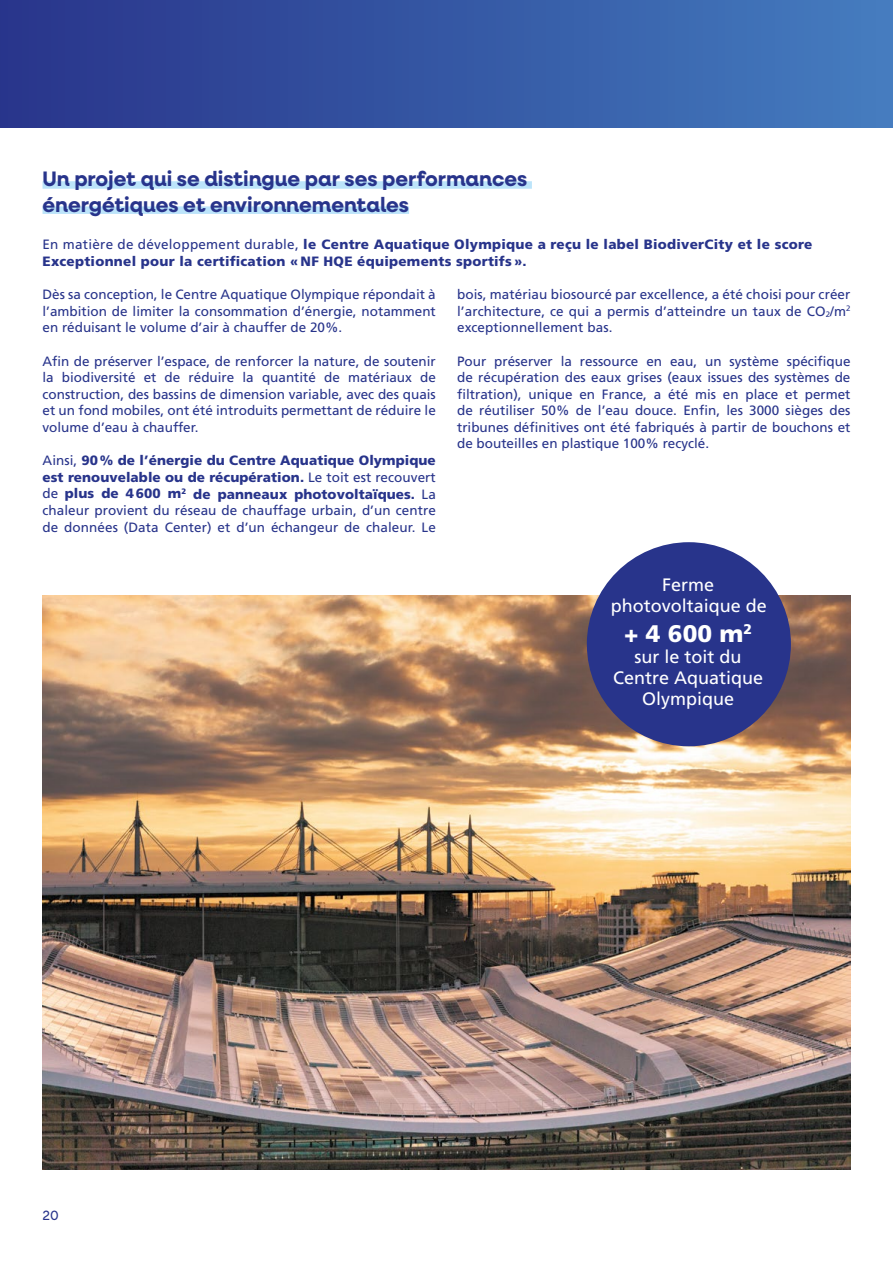
<style>
.page{position:relative;width:893px;height:1263px;background:#fff}
.page>*{position:absolute;margin:0;border:0;box-sizing:border-box;transform-origin:0 0}
.t1{font:900 24px "Frutiger LT Pro";color:#fff}
.t2{font:700 21px/25.2px "Neulis Neue";color:#28348b}
.t3{font:18px/21px "Frutiger LT Pro";color:#fff;text-align:center}
.t4{font:13.5px/16.5px "Frutiger LT Pro";color:#28348b;text-align:justify}
.t5{font:900 13.5px/16.5px "Frutiger LT Pro";letter-spacing:.02em;color:#28348b}
.t6{font:13.5px "Neulis Neue";color:#28348b}
.s1{font-weight:400}
.s2{font-weight:900}
</style>
<div class="page">
<img style="left:43px;top:595px;width:807px;height:574px">
<div style="left:587px;top:542px;width:204px;height:204px;background:#28348b;border-radius:50%"></div>
<div style="left:43px;top:181px;width:489px;height:8px;background:#bce4fa"></div>
<div style="left:43px;top:206px;width:366px;height:8px;background:#bce4fa"></div>
<div style="left:0;top:0;width:893px;height:128px;background:linear-gradient(to right,#28338a,#447cbf)"></div>
<h2 class="t2" style="left:43px;top:166px;width:486px">Un projet qui se distingue par ses performances énergétiques et environnementales</h2>
<p class="t5" style="left:43px;top:236px;width:771px"><span class="s1">En matière de développement durable,</span> le Centre Aquatique Olympique a reçu le label BiodiverCity et le score<br>Exceptionnel pour la certification « NF HQE équipements sportifs ».</p>
<p class="t4" style="left:43px;top:287px;width:395px">Dès sa conception, le Centre Aquatique Olympique répondait à l’ambition de limiter la consommation d’énergie, notamment en réduisant le volume d’air à chauffer de 20%.</p>
<p class="t4" style="left:43px;top:353px;width:395px">Afin de préserver l’espace, de renforcer la nature, de soutenir la biodiversité et de réduire la quantité de matériaux de construction, des bassins de dimension variable, avec des quais et un fond mobiles, ont été introduits permettant de réduire le volume d’eau à chauffer.</p>
<p class="t4" style="left:43px;top:453px;width:395px">Ainsi, <span class="s2">90% de l’énergie du Centre Aquatique Olympique est renouvelable ou de récupération.</span> Le toit est recouvert de <span class="s2">plus de 4600 m</span><sup>2</sup> <span class="s2">de panneaux photovoltaïques.</span> La chaleur provient du réseau de chauffage urbain, d’un centre de données (Data Center) et d’un échangeur de chaleur. Le</p>
<p class="t4" style="left:457px;top:287px;width:395px">bois, matériau biosourcé par excellence, a été choisi pour créer l’architecture, ce qui a permis d’atteindre un taux de CO<sub>2</sub>/m<sup>2 </sup>exceptionnellement bas.</p>
<p class="t4" style="left:457px;top:353px;width:395px">Pour préserver la ressource en eau, un système spécifique de récupération des eaux grises (eaux issues des systèmes de filtration), unique en France, a été mis en place et permet de réutiliser 50% de l’eau douce. Enfin, les 3000 sièges des tribunes définitives ont été fabriqués à partir de bouchons et de bouteilles en plastique 100% recyclé.</p>
<p class="t6" style="left:43px;top:1206px;width:18px">20</p>
<h3 class="t3" style="left:611px;top:574px;width:158px">Ferme photovoltaique de</h3>
<h1 class="t1" style="left:624px;top:619px;width:129px">+ 4 600 m<sup>2</sup></h1>
<h3 class="t3" style="left:613px;top:646px;width:152px">sur le toit du<br>Centre Aquatique<br>Olympique</h3>
</div>
